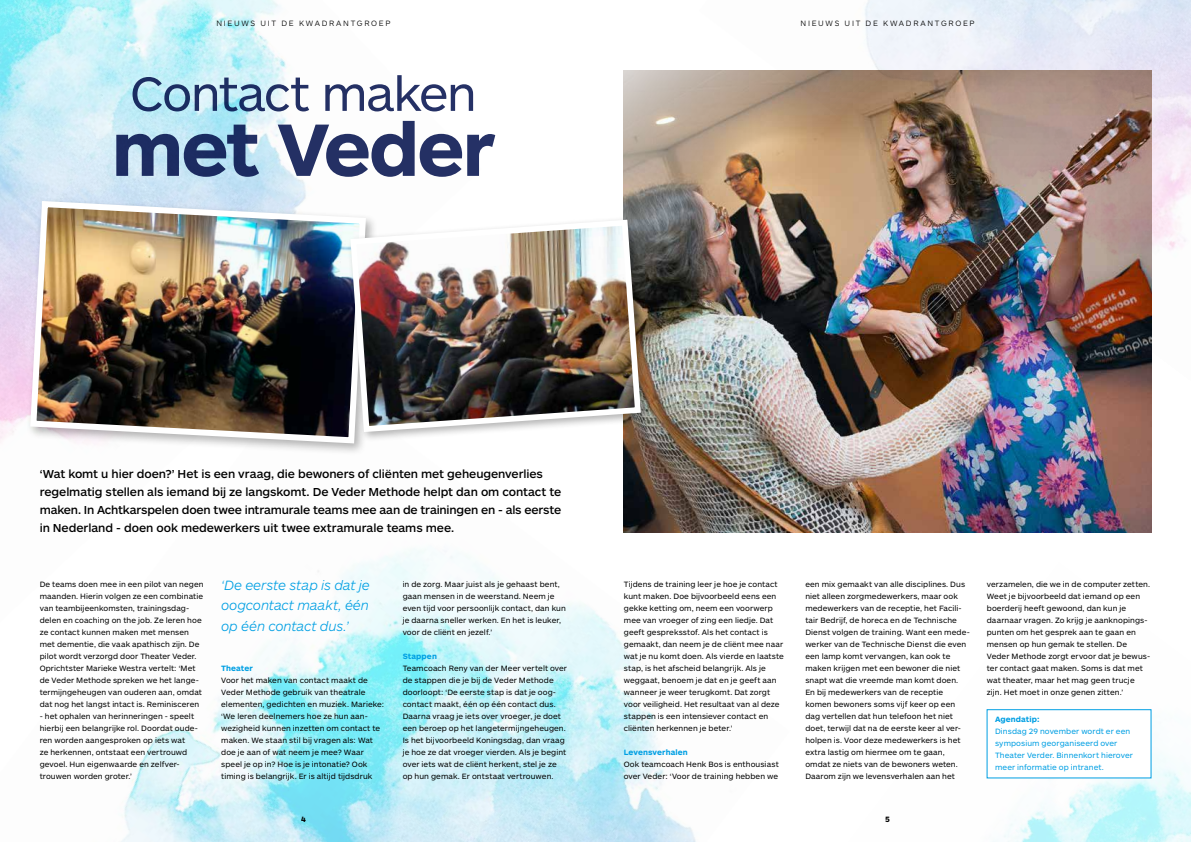
<style>
.page{position:relative;width:1191px;height:842px;background:#fff}
.page>*{position:absolute;margin:0;border:0;box-sizing:border-box;transform-origin:0 0}
.t1{font:700 77px "ARS Maquette Pro";letter-spacing:-.03em;color:#253166}
.t2{font:50px "ARS Maquette Pro";letter-spacing:-.03em;color:#253166}
.t3{font:italic 300 14px/20px "ARS Maquette Pro";letter-spacing:-.015em;color:#009fe3;text-align:justify}
.t4{font:500 12px/18px "ARS Maquette Pro";letter-spacing:-.005em;color:#000}
.t5{font:8px/12px "ARS Maquette Pro";letter-spacing:.01em;color:#000}
.t6{font:8px/12px "ARS Maquette Pro";letter-spacing:.01em;color:#009fe3}
.t7{font:300 8px "ARS Maquette Pro";letter-spacing:.21em;color:#000}
.t8{font:700 8px "ARS Maquette Pro";letter-spacing:.01em;color:#009fe3}
.t9{font:700 8px "ARS Maquette Pro";color:#000}
</style>
<div class="page">
<img style="left:624px;top:71px;width:527px;height:461px">
<img style="left:699px;top:0;width:492px;height:401px">
<img style="left:986px;top:709px;width:205px;height:133px">
<img style="left:0;top:0;width:306px;height:367px">
<img style="left:0;top:367px;width:790px;height:475px">
<div style="left:26px;top:197px;width:352px;height:259px;background:#000;opacity:.3"></div>
<img style="left:27px;top:198px;width:342px;height:249px">
<div style="left:986px;top:709px;width:165px;height:69px;background:#fff;border:1px solid #009fe3"></div>
<div style="left:347px;top:216px;width:304px;height:226px;background:#000;opacity:.3"></div>
<img style="left:347px;top:217px;width:297px;height:218px">
<p class="t7" style="left:216px;top:18px;width:175px">NIEUWS UIT DE KWADRANTGROEP</p>
<p class="t7" style="left:800px;top:18px;width:175px">NIEUWS UIT DE KWADRANTGROEP</p>
<h2 class="t2" style="left:130px;top:61px;width:348px">Contact maken</h2>
<h1 class="t1" style="left:111px;top:99px;width:385px">met Veder</h1>
<p class="t4" style="left:40px;top:464px;width:523px">‘Wat komt u hier doen?’ Het is een vraag, die bewoners of cliënten met geheugenverlies regelmatig stellen als iemand bij ze langskomt. De Veder Methode helpt dan om contact te maken. In Achtkarspelen doen twee intramurale teams mee aan de trainingen en - als eerste in Nederland - doen ook medewerkers uit twee extramurale teams mee.</p>
<p class="t5" style="left:40px;top:578px;width:165px">De teams doen mee in een pilot van negen maanden. Hierin volgen ze een combinatie van teambijeenkomsten, trainingsdag&shy;delen en coaching on the job. Ze leren hoe ze contact kunnen maken met mensen met dementie, die vaak apathisch zijn. De pilot wordt verzorgd door Theater Veder.<br>Oprichtster Marieke Westra vertelt: ‘Met de Veder Methode spreken we het lange&shy;termijngeheugen van ouderen aan, omdat dat nog het langst intact is. Reminisceren</p>
<p class="t5" style="left:40px;top:710px;width:160px">- het ophalen van herinneringen - speelt hierbij een belangrijke rol. Doordat oude&shy;ren worden aangesproken op iets wat<br>ze herkennen, ontstaat een vertrouwd gevoel. Hun eigenwaarde en zelfver&shy;trouwen worden groter.’</p>
<h3 class="t3" style="left:221px;top:575px;width:150px">‘De eerste stap is dat je oogcontact maakt, één op één contact dus.’</h3>
<p class="t5" style="left:624px;top:578px;width:162px">Tijdens de training leer je hoe je contact kunt maken. Doe bijvoorbeeld eens een gekke ketting om, neem een voorwerp mee van vroeger of zing een liedje. Dat geeft gespreksstof. Als het contact is gemaakt, dan neem je de cliënt mee naar wat je nu komt doen. Als vierde en laatste stap, is het afscheid belangrijk. Als je weggaat, benoem je dat en je geeft aan wanneer je weer terugkomt. Dat zorgt voor veiligheid. Het resultaat van al deze stappen is een intensiever contact en cliënten herkennen je beter.’</p>
<p class="t8" style="left:624px;top:747px;width:65px">Levensverhalen</p>
<p class="t5" style="left:624px;top:758px;width:156px">Ook teamcoach Henk Bos is enthousiast over Veder: ‘Voor de training hebben we</p>
<p class="t5" style="left:403px;top:578px;width:165px">in de zorg. Maar juist als je gehaast bent, gaan mensen in de weerstand. Neem je even tijd voor persoonlijk contact, dan kun je daarna sneller werken. En het is leuker, voor de cliënt en jezelf.’</p>
<p class="t8" style="left:403px;top:651px;width:36px">Stappen</p>
<p class="t5" style="left:403px;top:662px;width:166px">Teamcoach Reny van der Meer vertelt over de stappen die je bij de Veder Methode doorloopt: ‘De eerste stap is dat je oog&shy;contact maakt, één op één contact dus.<br>Daarna vraag je iets over vroeger, je doet een beroep op het langetermijngeheugen.<br>Is het bijvoorbeeld Koningsdag, dan vraag je hoe ze dat vroeger vierden. Als je begint over iets wat de cliënt herkent, stel je ze op hun gemak. Er ontstaat vertrouwen.</p>
<p class="t8" style="left:221px;top:663px;width:33px">Theater</p>
<p class="t5" style="left:221px;top:674px;width:165px">Voor het maken van contact maakt de Veder Methode gebruik van theatrale elementen, gedichten en muziek. Marieke: ‘We leren deelnemers hoe ze hun aan&shy;wezigheid kunnen inzetten om contact te maken. We staan stil bij vragen als: Wat doe je aan of wat neem je mee? Waar speel je op in? Hoe is je intonatie? Ook timing is belangrijk. Er is altijd tijdsdruk</p>
<p class="t5" style="left:805px;top:578px;width:166px">een mix gemaakt van alle disciplines. Dus niet alleen zorgmedewerkers, maar ook medewerkers van de receptie, het Facili&shy;tair Bedrijf, de horeca en de Technische Dienst volgen de training. Want een mede&shy;werker van de Technische Dienst die even een lamp komt vervangen, kan ook te maken krijgen met een bewoner die niet snapt wat die vreemde man komt doen.<br>En bij medewerkers van de receptie komen bewoners soms vijf keer op een dag vertellen dat hun telefoon het niet doet, terwijl dat na de eerste keer al ver&shy;holpen is. Voor deze medewerkers is het extra lastig om hiermee om te gaan, omdat ze niets van de bewoners weten.<br>Daarom zijn we levensverhalen aan het</p>
<p class="t5" style="left:986px;top:578px;width:165px">verzamelen, die we in de computer zetten.<br>Weet je bijvoorbeeld dat iemand op een boerderij heeft gewoond, dan kun je daarnaar vragen. Zo krijg je aanknopings&shy;punten om het gesprek aan te gaan en mensen op hun gemak te stellen. De Veder Methode zorgt ervoor dat je bewus&shy;ter contact gaat maken. Soms is dat met wat theater, maar het mag geen trucje zijn. Het moet in onze genen zitten.’</p>
<p class="t8" style="left:995px;top:713px;width:46px">Agendatip:</p>
<p class="t6" style="left:995px;top:724px;width:139px">Dinsdag 29 november wordt er een symposium georganiseerd over<br>Theater Verder. Binnenkort hierover meer informatie op intranet.</p>
<p class="t9" style="left:301px;top:814px;width:6px">4</p>
<p class="t9" style="left:885px;top:814px;width:6px">5</p>
</div>
